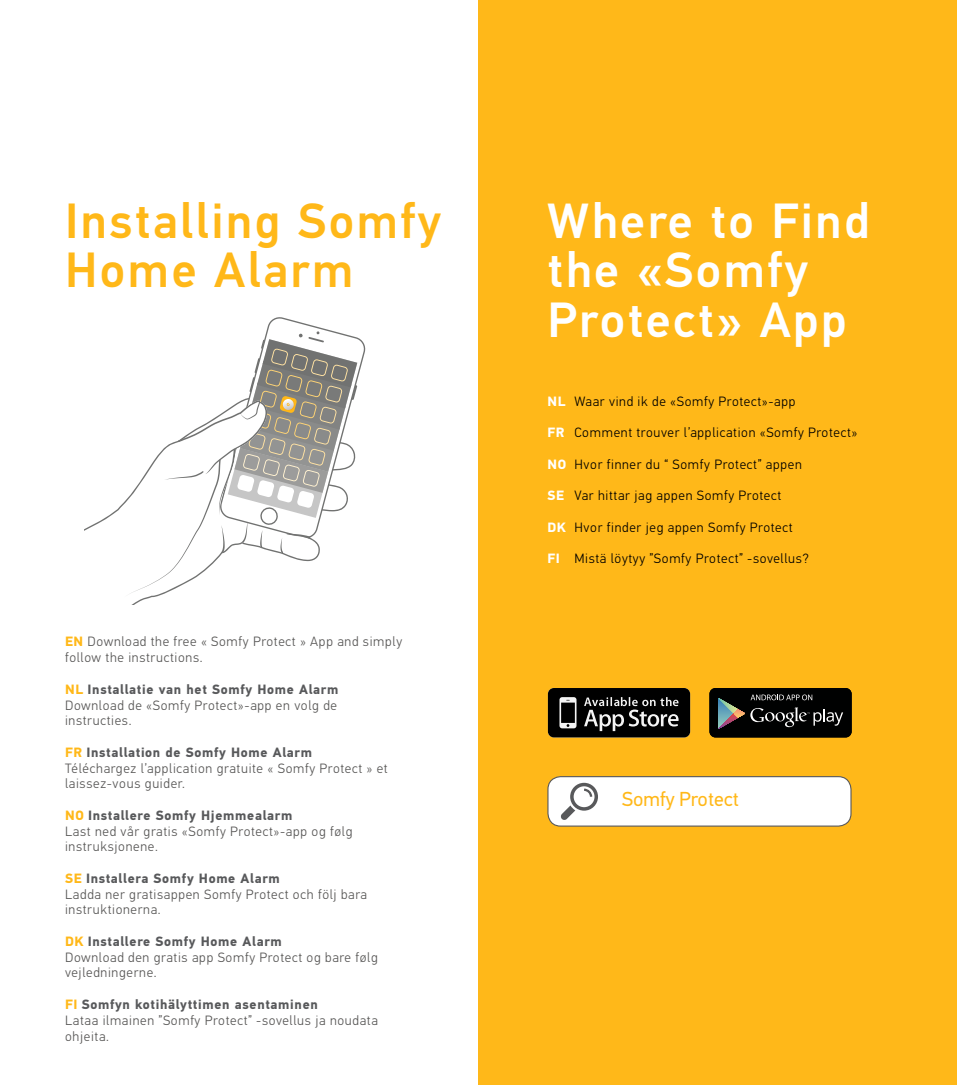
<style>
.page{position:relative;width:957px;height:1085px;background:#fff}
.page>*{position:absolute;margin:0;border:0;box-sizing:border-box;transform-origin:0 0}
.t1{font:500 49.5px/49.5px "PF Din Text Pro";letter-spacing:.05em;color:#fff}
.t2{font:500 49.5px/49.5px "PF Din Text Pro";letter-spacing:.05em;color:#ffb819}
.t3{font:20.25px "PF Din Text Pro";color:#ffb819}
.t4{font:300 13.5px/15.8px "PF Din Text Pro";letter-spacing:.05em;color:#585756}
.t5{font:300 13.5px "PF Din Text Pro";letter-spacing:.05em;color:#000}
.s1{font-weight:700;color:#ffb819}
.s2{font-weight:700;color:#58595b}
.s3{font-weight:700;color:#fff}
</style>
<div class="page">
<div style="left:478px;top:0;width:479px;height:1084px;background:#ffb819"></div>
<div style="left:548px;top:776px;width:303px;height:50px;background:#fff;border-radius:13px"></div>
<div style="left:547px;top:776px;width:304px;height:50px;border:1px solid #58595b;border-radius:13px"></div>
<svg style="left:560px;top:782px;width:38px;height:38px"></svg>
<svg style="left:548px;top:688px;width:142px;height:49px;background:#272727"></svg>
<div style="left:709px;top:688px;width:142px;height:49px;background:#000101;border-radius:6px"></div>
<svg style="left:718px;top:698px;width:21px;height:31px"></svg>
<svg style="left:750px;top:707px;width:93px;height:20px"></svg>
<svg style="left:750px;top:694px;width:62px;height:6px"></svg>
<svg style="left:124px;top:317px;width:241px;height:280px"></svg>
<h1 class="t2" style="left:65px;top:196px;width:377px">Installing Somfy<br>Home Alarm</h1>
<p class="t4" style="left:65px;top:634px;width:339px"><span class="s1">EN</span> Download the free « Somfy Protect » App and simply follow the instructions.</p>
<p class="t4" style="left:65px;top:681px;width:275px;text-align:justify"><span class="s1">NL</span> <span class="s2">Installatie van het Somfy Home Alarm </span>Download de «Somfy Protect»-app en volg de instructies.</p>
<p class="t4" style="left:65px;top:744px;width:324px"><span class="s1">FR</span> <span class="s2">Installation de Somfy Home Alarm<br></span>Téléchargez l’application gratuite « Somfy Protect » et laissez-vous guider.</p>
<p class="t4" style="left:65px;top:807px;width:289px"><span class="s1">NO</span> <span class="s2">Installere Somfy Hjemmealarm<br></span>Last ned vår gratis «Somfy Protect»-app og følg instruksjonene.</p>
<p class="t4" style="left:65px;top:870px;width:303px"><span class="s1">SE</span> <span class="s2">Installera Somfy Home Alarm<br></span>Ladda ner gratisappen Somfy Protect och följ bara instruktionerna.</p>
<p class="t4" style="left:65px;top:933px;width:314px"><span class="s1">DK</span> <span class="s2">Installere Somfy Home Alarm<br></span>Download den gratis app Somfy Protect og bare følg vejledningerne.</p>
<p class="t4" style="left:65px;top:996px;width:314px"><span class="s1">FI</span> <span class="s2">Somfyn kotihälyttimen asentaminen<br></span>Lataa ilmainen ”Somfy Protect” -sovellus ja noudata ohjeita.</p>
<h1 class="t1" style="left:547px;top:196px;width:324px">Where to Find the «Somfy<br>Protect» App</h1>
<p class="t5" style="left:547px;top:393px;width:250px"><span class="s3">NL</span> Waar vind ik de «Somfy Protect»-app</p>
<p class="t5" style="left:547px;top:425px;width:311px"><span class="s3">FR</span> Comment trouver l’application «Somfy Protect»</p>
<p class="t5" style="left:547px;top:456px;width:256px"><span class="s3">NO</span> Hvor finner du “ Somfy Protect” appen</p>
<p class="t5" style="left:547px;top:488px;width:235px"><span class="s3">SE</span> Var hittar jag appen Somfy Protect</p>
<p class="t5" style="left:547px;top:519px;width:247px"><span class="s3">DK</span> Hvor finder jeg appen Somfy Protect</p>
<p class="t5" style="left:547px;top:551px;width:263px"><span class="s3">FI</span> Mistä löytyy ”Somfy Protect” -sovellus?</p>
<h2 class="t3" style="left:622px;top:787px;width:118px">Somfy Protect</h2>
</div>
